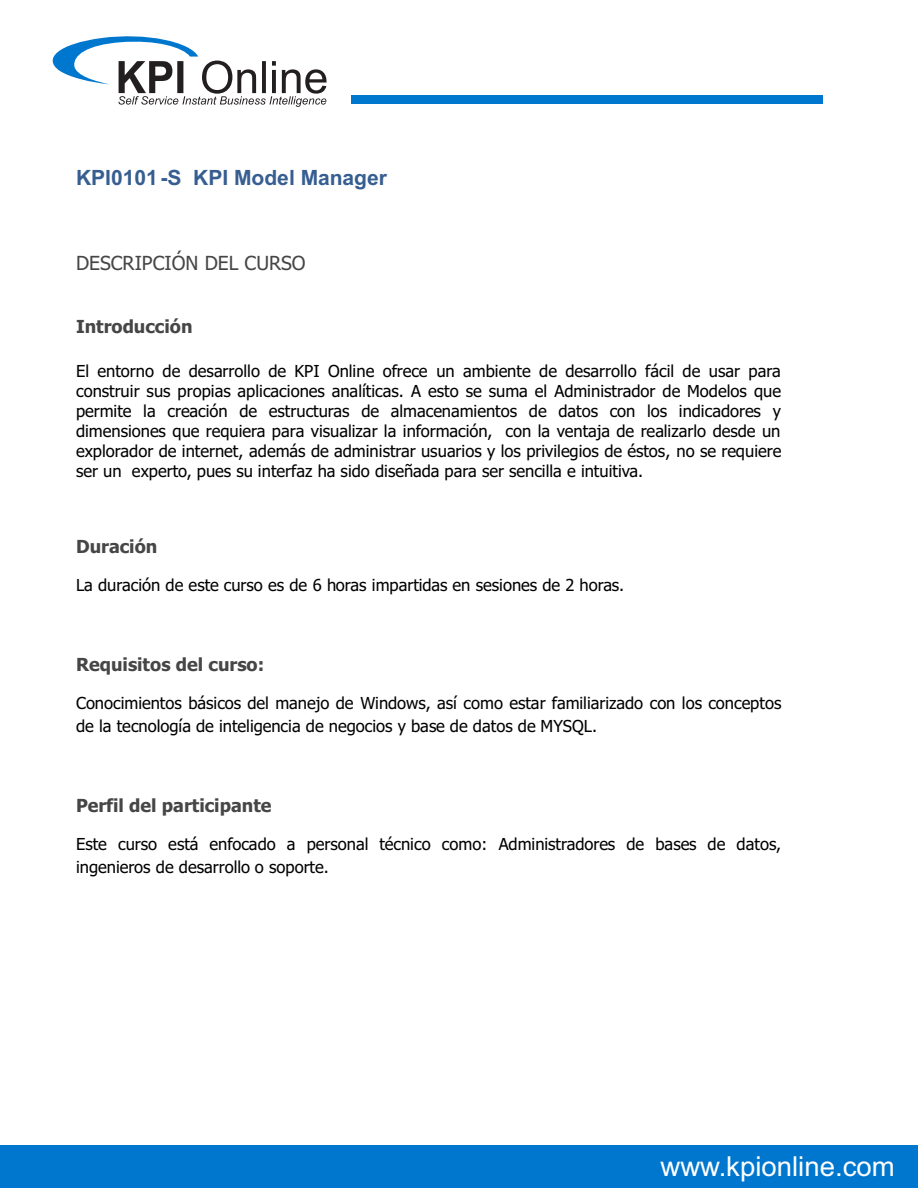
<style>
.page{position:relative;width:918px;height:1188px;background:#fff}
.page>*{position:absolute;margin:0;border:0;box-sizing:border-box;transform-origin:0 0}
.t1{font:27.6px "Arial";color:#fff}
.t2{font:700 21px "Arial";color:#365e91}
.t3{font:19.5px "Tahoma";color:#464646}
.t4{font:700 18px "Tahoma";color:#464646}
.t5{font:16.5px/20px "Tahoma";color:#000}
</style>
<div class="page">
<svg style="left:52px;top:36px;width:275px;height:71px"></svg>
<div style="left:351px;top:95px;width:472px;height:9px;background:#0077cf"></div>
<div style="left:0;top:1145px;width:918px;height:42px;background:#0077cf"></div>
<p class="t2" style="left:76px;top:170px;width:313px">KPI0101-S KPI Model Manager</p>
<p class="t3" style="left:76px;top:255px;width:231px">DESCRIPCIÓN DEL CURSO</p>
<p class="t4" style="left:76px;top:320px;width:118px">Introducción</p>
<p class="t5" style="left:76px;top:363px;width:707px;text-align:justify">El entorno de desarrollo de KPI Online ofrece un ambiente de desarrollo fácil de usar para construir sus propias aplicaciones analíticas. A esto se suma el Administrador de Modelos que permite la creación de estructuras de almacenamientos de datos con los indicadores y dimensiones que requiera para visualizar la información, con la ventaja de realizarlo desde un explorador de internet, además de administrar usuarios y los privilegios de éstos, no se requiere ser un experto, pues su interfaz ha sido diseñada para ser sencilla e intuitiva.</p>
<p class="t4" style="left:76px;top:539px;width:83px">Duración</p>
<p class="t5" style="left:76px;top:577px;width:550px">La duración de este curso es de 6 horas impartidas en sesiones de 2 horas.</p>
<p class="t4" style="left:76px;top:657px;width:190px">Requisitos del curso:</p>
<p class="t5" style="left:76px;top:693px;width:707px;line-height:22.8px">Conocimientos básicos del manejo de Windows, así como estar familiarizado con los conceptos de la tecnología de inteligencia de negocios y base de datos de MYSQL.</p>
<p class="t4" style="left:76px;top:798px;width:197px">Perfil del participante</p>
<p class="t5" style="left:76px;top:834px;width:707px;line-height:23.1px">Este curso está enfocado a personal técnico como: Administradores de bases de datos, ingenieros de desarrollo o soporte.</p>
<h1 class="t1" style="left:660px;top:1156px;width:236px">www.kpionline.com</h1>
</div>
